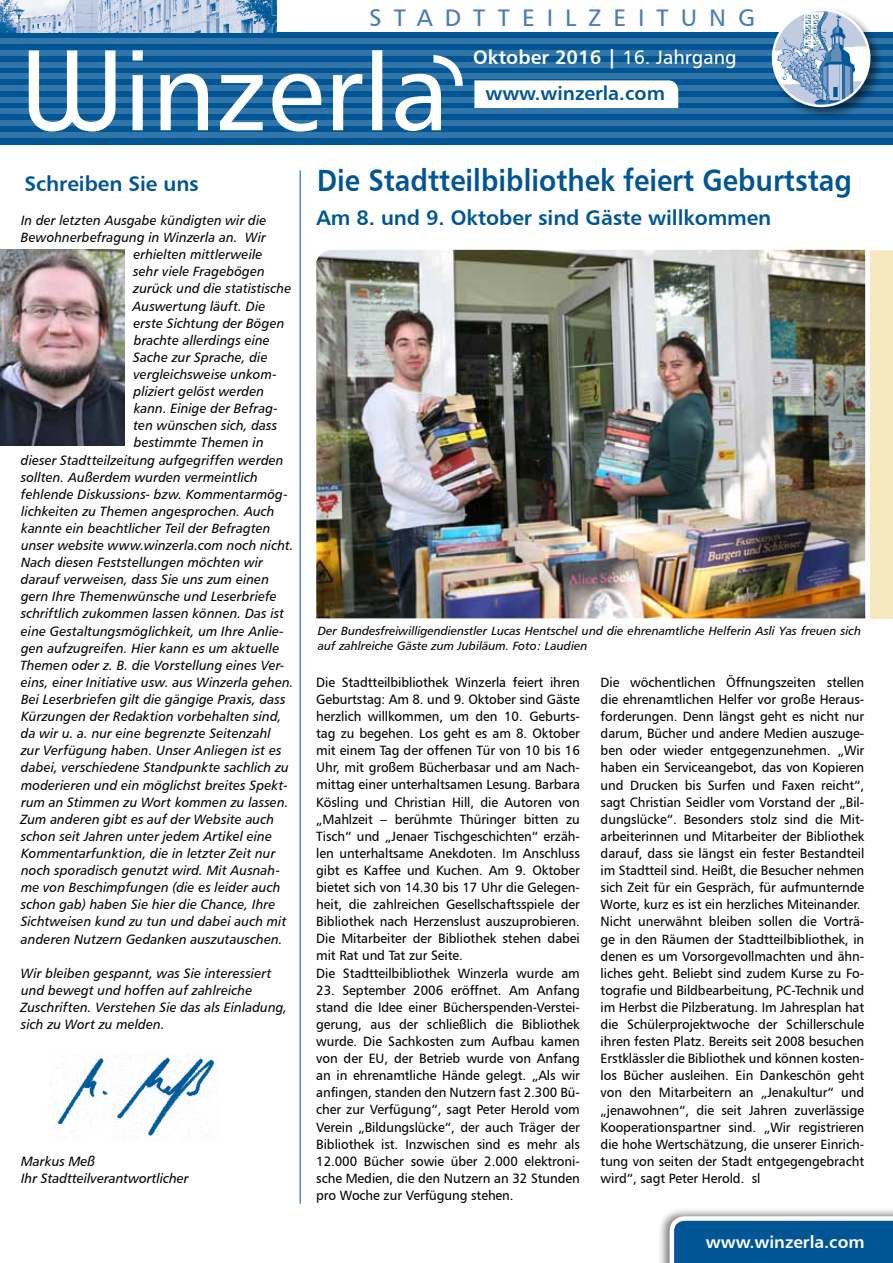
<style>
.page{position:relative;width:893px;height:1263px;background:#fff}
.page>*{position:absolute;margin:0;border:0;box-sizing:border-box;transform-origin:0 0}
.t1{font:30.75px "Humanist 777 BT Bold B";color:#005595;scale:.9 1}
.t2{font:24px "Humanist 777 BT Roman B";letter-spacing:.5em;color:#497db1}
.t3{font:21px "Humanist 777 BT Bold B";letter-spacing:-.005em;color:#005595}
.t4{font:19.5px/36.3px "Humanist 777 BT Bold B";color:#005595}
.t5{font:17.25px "Humanist 777 BT Bold B";color:#fff}
.t6{font:13.5px/17.1px "Humanist 777 BT Roman B";letter-spacing:-.005em;color:#000}
.t7{font:13.5px/17.1px "Humanist 777 BT Italic B";letter-spacing:.01em;color:#000}
.t8{font:12px/14.4px "Humanist 777 BT Italic B";color:#000}
.s1{color:#fff}
.s2{font-family:"Humanist 777 BT Roman B";color:#fff}
</style>
<div class="page">
<div style="left:0;top:33px;width:893px;height:112px;background:#005595"></div>
<div style="left:0;top:39px;width:893px;height:5px;background:#3276a9"></div>
<div style="left:0;top:50px;width:893px;height:6px;background:#3276a9"></div>
<div style="left:0;top:62px;width:893px;height:5px;background:#3276a9"></div>
<div style="left:0;top:74px;width:893px;height:5px;background:#3276a9"></div>
<div style="left:0;top:85px;width:893px;height:6px;background:#3276a9"></div>
<div style="left:0;top:97px;width:893px;height:5px;background:#3276a9"></div>
<div style="left:0;top:109px;width:893px;height:5px;background:#3276a9"></div>
<div style="left:0;top:120px;width:893px;height:6px;background:#3276a9"></div>
<div style="left:0;top:132px;width:893px;height:5px;background:#3276a9"></div>
<img style="left:0;top:0;width:277px;height:33px">
<svg style="left:29px;top:50px;width:437px;height:82px"></svg>
<div style="left:658px;top:1206px;width:235px;height:57px;background:#000;opacity:.5"></div>
<div style="left:667px;top:1214px;width:226px;height:49px;background:#000;opacity:.5"></div>
<svg style="left:670px;top:1216px;width:223px;height:47px;background:#1d68a0"></svg>
<hr style="left:300px;top:170px;width:1px;height:1033px;background:#005595">
<div style="left:870px;top:250px;width:23px;height:368px;background:#f7e9bf"></div>
<img style="left:316px;top:250px;width:549px;height:368px">
<img style="left:51px;top:1054px;width:167px;height:86px">
<img style="left:0;top:250px;width:124px;height:195px">
<div style="left:769px;top:6px;width:116px;height:115px;background:#000;opacity:.5"></div>
<img style="left:773px;top:10px;width:96px;height:96px;border-radius:48px">
<div style="left:772px;top:9px;width:98px;height:98px;border:2px solid #fff;border-radius:50%"></div>
<div style="left:474px;top:80px;width:204px;height:28px;background:#fff"></div>
<h2 class="t2" style="left:369px;top:2px;width:388px">Stadtteilzeitung</h2>
<h3 class="t4" style="left:486px;top:38px;width:253px;text-indent:-12px"><span class="s1">Oktober 2016 |</span> <span class="s2">16. Jahrgang </span>www.winzerla.com</h3>
<h1 class="t1" style="left:317px;top:161px;width:595px">Die Stadtteilbibliothek feiert Geburtstag</h1>
<h3 class="t3" style="left:24px;top:170px;width:176px">Schreiben Sie uns</h3>
<p class="t7" style="left:21px;top:211px;width:247px">In der letzten Ausgabe kündigten wir die</p>
<h3 class="t3" style="left:317px;top:204px;width:456px">Am 8. und 9. Oktober sind Gäste willkommen</h3>
<p class="t7" style="left:21px;top:229px;width:246px">Bewohnerbefragung in Winzerla an. Wir</p>
<p class="t7" style="left:133px;top:246px;width:131px">erhielten mittlerweile</p>
<p class="t7" style="left:133px;top:263px;width:133px">sehr viele Fragebögen</p>
<p class="t7" style="left:133px;top:280px;width:160px">zurück und die statistische</p>
<p class="t7" style="left:133px;top:297px;width:134px">Auswertung läuft. Die</p>
<p class="t7" style="left:133px;top:314px;width:152px">erste Sichtung der Bögen</p>
<p class="t7" style="left:134px;top:331px;width:138px">brachte allerdings eine</p>
<p class="t7" style="left:133px;top:348px;width:136px">Sache zur Sprache, die</p>
<p class="t7" style="left:134px;top:365px;width:145px">vergleichsweise unkom-</p>
<p class="t7" style="left:133px;top:383px;width:132px">pliziert gelöst werden</p>
<p class="t7" style="left:134px;top:400px;width:146px">kann. Einige der Befrag-</p>
<p class="t7" style="left:134px;top:417px;width:145px">ten wünschen sich, dass</p>
<p class="t7" style="left:134px;top:434px;width:131px">bestimmte Themen in</p>
<p class="t7" style="left:21px;top:451px;width:264px">dieser Stadtteilzeitung aufgegriffen werden</p>
<p class="t7" style="left:21px;top:468px;width:239px">sollten. Außerdem wurden vermeintlich</p>
<p class="t7" style="left:21px;top:485px;width:268px">fehlende Diskussions- bzw. Kommentarmög-</p>
<p class="t7" style="left:21px;top:502px;width:255px">lichkeiten zu Themen angesprochen. Auch</p>
<p class="t7" style="left:21px;top:519px;width:251px">kannte ein beachtlicher Teil der Befragten</p>
<p class="t7" style="left:21px;top:536px;width:274px">unser website www.winzerla.com noch nicht.</p>
<p class="t7" style="left:21px;top:554px;width:243px">Nach diesen Feststellungen möchten wir</p>
<p class="t7" style="left:21px;top:571px;width:250px">darauf verweisen, dass Sie uns zum einen</p>
<p class="t7" style="left:21px;top:588px;width:257px">gern Ihre Themenwünsche und Leserbriefe</p>
<p class="t7" style="left:21px;top:605px;width:265px">schriftlich zukommen lassen können. Das ist</p>
<p class="t7" style="left:21px;top:622px;width:264px">eine Gestaltungsmöglichkeit, um Ihre Anlie-</p>
<p class="t7" style="left:21px;top:639px;width:260px">gen aufzugreifen. Hier kann es um aktuelle</p>
<p class="t7" style="left:20px;top:656px;width:266px">Themen oder z. B. die Vorstellung eines Ver-</p>
<p class="t7" style="left:21px;top:673px;width:274px">eins, einer Initiative usw. aus Winzerla gehen.</p>
<p class="t7" style="left:21px;top:690px;width:266px">Bei Leserbriefen gilt die gängige Praxis, dass</p>
<p class="t7" style="left:21px;top:707px;width:262px">Kürzungen der Redaktion vorbehalten sind,</p>
<p class="t7" style="left:21px;top:725px;width:251px">da wir u. a. nur eine begrenzte Seitenzahl</p>
<p class="t7" style="left:21px;top:742px;width:262px">zur Verfügung haben. Unser Anliegen ist es</p>
<p class="t7" style="left:21px;top:759px;width:270px">dabei, verschiedene Standpunkte sachlich zu</p>
<p class="t7" style="left:21px;top:776px;width:268px">moderieren und ein möglichst breites Spekt-</p>
<p class="t7" style="left:21px;top:793px;width:269px">rum an Stimmen zu Wort kommen zu lassen.</p>
<p class="t7" style="left:21px;top:810px;width:255px">Zum anderen gibt es auf der Website auch</p>
<p class="t7" style="left:21px;top:827px;width:253px">schon seit Jahren unter jedem Artikel eine</p>
<p class="t7" style="left:21px;top:844px;width:256px">Kommentarfunktion, die in letzter Zeit nur</p>
<p class="t7" style="left:21px;top:861px;width:260px">noch sporadisch genutzt wird. Mit Ausnah-</p>
<p class="t7" style="left:21px;top:879px;width:261px">me von Beschimpfungen (die es leider auch</p>
<p class="t7" style="left:21px;top:896px;width:256px">schon gab) haben Sie hier die Chance, Ihre</p>
<p class="t7" style="left:21px;top:913px;width:267px">Sichtweisen kund zu tun und dabei auch mit</p>
<p class="t7" style="left:21px;top:930px;width:263px">anderen Nutzern Gedanken auszutauschen.</p>
<p class="t7" style="left:21px;top:964px;width:268px">Wir bleiben gespannt, was Sie interessiert und bewegt und hoffen auf zahlreiche Zuschriften. Verstehen Sie das als Einladung, sich zu Wort zu melden.</p>
<p class="t8" style="left:318px;top:624px;width:545px">Der Bundesfreiwilligendienstler Lucas Hentschel und die ehrenamtliche Helferin Asli Yas freuen sich auf zahlreiche Gäste zum Jubiläum. Foto: Laudien</p>
<p class="t6" style="left:601px;top:673px;width:265px">Die wöchentlichen Öffnungszeiten stellen die ehrenamtlichen Helfer vor große Heraus&shy;forderungen. Denn längst geht es nicht nur darum, Bücher und andere Medien auszuge&shy;ben oder wieder entgegenzunehmen. „Wir haben ein Serviceangebot, das von Kopieren und Drucken bis Surfen und Faxen reicht“, sagt Christian Seidler vom Vorstand der „Bil&shy;dungslücke“. Besonders stolz sind die Mit&shy;arbeiterinnen und Mitarbeiter der Bibliothek darauf, dass sie längst ein fester Bestandteil im Stadtteil sind. Heißt, die Besucher nehmen sich Zeit für ein Gespräch, für aufmunternde Worte, kurz es ist ein herzliches Miteinander.<br>N icht unerwähnt bleiben sollen die Vorträ&shy;ge in den Räumen der Stadtteilbibliothek, in denen es um Vorsorgevollmachten und ähn&shy;liches geht. Beliebt sind zudem Kurse zu Fo&shy;tografie und Bildbearbeitung, PC-Technik und im Herbst die Pilzberatung. I m Jahresplan hat die Schülerprojektwoche der Schillerschule ihren festen Platz. Bereits seit 2008 besuchen Erstklässler die Bibliothek und können kosten&shy;los Bücher ausleihen. Ein Dankeschön geht von den Mitarbeitern an „Jenakultur“ und „jenawohnen“, die seit Jahren zuverlässige Kooperationspartner sind. „Wir registrieren die hohe Wertschätzung, die unserer Einrich&shy;tung von seiten der Stadt entgegengebracht wird“, sagt Peter Herold. sl</p>
<p class="t6" style="left:316px;top:673px;width:265px">Die Stadtteilbibliothek Winzerla feiert ihren Geburtstag: Am 8. und 9. Oktober sind Gäste herzlich willkommen, um den 10. Geburts&shy;tag zu begehen. Los geht es am 8. Oktober mit einem Tag der offenen Tür von 10 bis 16<br>U hr, mit großem Bücherbasar und am Nach&shy;mittag einer unterhaltsamen Lesung. Barbara Kösling und Christian Hill, die Autoren von „Mahlzeit – berühmte Thüringer bitten zu Tisch“ und „Jenaer Tischgeschichten“ erzäh&shy;len unterhaltsame Anekdoten. I m Anschluss gibt es Kaffee und Kuchen. Am 9. Oktober bietet sich von 14.30 bis 17 U hr die Gelegen&shy;heit, die zahlreichen Gesellschaftsspiele der Bibliothek nach Herzenslust auszuprobieren.<br>Die Mitarbeiter der Bibliothek stehen dabei mit Rat und Tat zur Seite.<br>Die Stadtteilbibliothek Winzerla wurde am</p>
<p class="t6" style="left:316px;top:981px;width:265px;text-align:justify">23. September 2006 eröffnet. Am Anfang stand die Idee einer Bücherspenden-Verstei&shy;gerung, aus der schließlich die Bibliothek wurde. Die Sachkosten zum Aufbau kamen von der EU , der Betrieb wurde von Anfang an in ehrenamtliche Hände gelegt. „Als wir anfingen, standen den N utzern fast 2.300 Bü&shy;cher zur Verfügung“, sagt Peter Herold vom Verein „Bildungslücke“, der auch Träger der Bibliothek ist. I nzwischen sind es mehr als 12.000 Bücher sowie über 2.000 elektroni&shy;sche Medien, die den N utzern an 32 Stunden pro Woche zur Verfügung stehen.</p>
<p class="t7" style="left:21px;top:1152px;width:169px">Markus Meß<br>Ihr Stadtteilverantwortlicher</p>
<p class="t5" style="left:706px;top:1231px;width:160px">www.winzerla.com</p>
</div>
